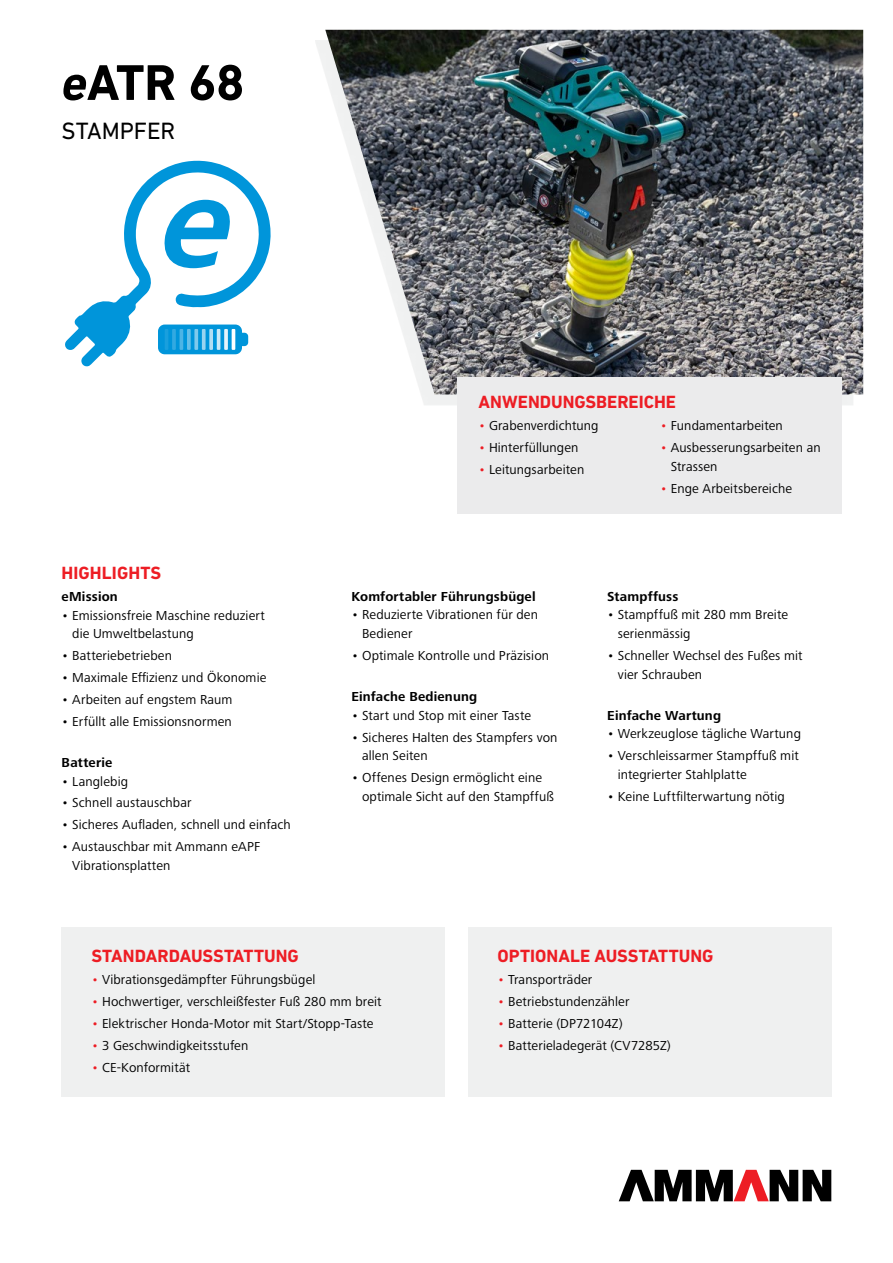
<style>
.page{position:relative;width:893px;height:1263px;background:#fff}
.page>*{position:absolute;margin:0;border:0;box-sizing:border-box;transform-origin:0 0}
.t1{font:700 51px "DIN Next LT Pro";color:#000}
.t2{font:24px "DIN Next LT Pro";letter-spacing:-.005em;color:#000}
.t3{font:700 18px "DIN Next LT Pro";color:#ed1d24}
.t4{font:13.5px/18.8px "Frutiger Next LTW1 G";letter-spacing:.01em;color:#000}
.t5{font:700 13.5px "Frutiger Next LTW1 G";letter-spacing:.015em;color:#000}
.s1{font-style:italic}
.s2{color:#ed1d24}
</style>
<div class="page">
<div style="left:315px;top:40px;width:538px;height:366px;background:#707575;opacity:.1"></div>
<img style="left:325px;top:30px;width:538px;height:364px">
<svg style="left:65px;top:160px;width:206px;height:207px"></svg>
<svg style="left:619px;top:1170px;width:212px;height:31px"></svg>
<div style="left:457px;top:377px;width:385px;height:137px;background:#ebebec"></div>
<div style="left:62px;top:927px;width:383px;height:170px;background:#eff0f0"></div>
<div style="left:468px;top:927px;width:363px;height:170px;background:#eff0f0"></div>
<h1 class="t1" style="left:62px;top:53px;width:184px"><span class="s1">e</span>ATR 68</h1>
<h2 class="t2" style="left:62px;top:117px;width:115px">STAMPFER</h2>
<h3 class="t3" style="left:62px;top:562px;width:101px">HIGHLIGHTS</h3>
<p class="t5" style="left:62px;top:589px;width:58px">eMission</p>
<p class="t4" style="left:72px;top:606px;width:194px;text-indent:-11px">• Emissionsfreie Maschine reduziert die Umweltbelastung</p>
<p class="t4" style="left:62px;top:647px;width:112px">• Batteriebetrieben</p>
<p class="t4" style="left:62px;top:669px;width:206px">• Maximale Effizienz und Ökonomie</p>
<p class="t4" style="left:62px;top:691px;width:172px">• Arbeiten auf engstem Raum</p>
<p class="t4" style="left:62px;top:713px;width:172px">• Erfüllt alle Emissionsnormen</p>
<p class="t5" style="left:62px;top:754px;width:52px">Batterie</p>
<p class="t4" style="left:62px;top:772px;width:68px">• Langlebig</p>
<p class="t4" style="left:62px;top:794px;width:131px">• Schnell austauschbar</p>
<p class="t4" style="left:62px;top:816px;width:231px">• Sicheres Aufladen, schnell und einfach</p>
<p class="t4" style="left:72px;top:838px;width:189px;text-indent:-11px">• Austauschbar mit Ammann eAPF<br>Vibrationsplatten</p>
<h3 class="t3" style="left:478px;top:391px;width:199px">ANWENDUNGSBEREICHE</h3>
<p class="t4" style="left:478px;top:416px;width:122px"><span class="s2">•</span> Grabenverdichtung</p>
<p class="t4" style="left:478px;top:438px;width:102px"><span class="s2">•</span> Hinterfüllungen</p>
<p class="t4" style="left:478px;top:460px;width:107px"><span class="s2">•</span> Leitungsarbeiten</p>
<p class="t4" style="left:660px;top:416px;width:124px"><span class="s2">•</span> Fundamentarbeiten</p>
<p class="t4" style="left:671px;top:438px;width:151px;text-indent:-11px"><span class="s2">•</span> Ausbesserungsarbeiten an<br>Strassen</p>
<p class="t4" style="left:660px;top:479px;width:133px"><span class="s2">•</span> Enge Arbeitsbereiche</p>
<p class="t5" style="left:351px;top:588px;width:186px">Komfortabler Führungsbügel</p>
<p class="t4" style="left:362px;top:606px;width:177px;text-indent:-11px">• Reduzierte Vibrationen für den<br>Bediener</p>
<p class="t4" style="left:351px;top:647px;width:199px">• Optimale Kontrolle und Präzision</p>
<p class="t5" style="left:351px;top:689px;width:127px">Einfache Bedienung</p>
<p class="t4" style="left:351px;top:706px;width:181px">• Start und Stop mit einer Taste</p>
<p class="t4" style="left:362px;top:728px;width:197px;text-indent:-11px">• Sicheres Halten des Stampfers von allen Seiten</p>
<p class="t4" style="left:362px;top:769px;width:193px;text-indent:-11px">• Offenes Design ermöglicht eine optimale Sicht auf den Stampffuß</p>
<p class="t5" style="left:607px;top:588px;width:73px">Stampffuss</p>
<p class="t4" style="left:618px;top:606px;width:172px;text-indent:-11px">• Stampffuß mit 280 mm Breite serienmässig</p>
<p class="t4" style="left:618px;top:647px;width:186px;text-indent:-11px">• Schneller Wechsel des Fußes mit vier Schrauben</p>
<p class="t5" style="left:607px;top:707px;width:115px">Einfache Wartung</p>
<p class="t4" style="left:607px;top:725px;width:195px">• Werkzeuglose tägliche Wartung</p>
<p class="t4" style="left:618px;top:747px;width:182px;text-indent:-11px">• Verschleissarmer Stampffuß mit integrierter Stahlplatte</p>
<p class="t4" style="left:607px;top:787px;width:179px">• Keine Luftfilterwartung nötig</p>
<h3 class="t3" style="left:91px;top:945px;width:209px">STANDARDAUSSTATTUNG</h3>
<p class="t4" style="left:91px;top:971px;width:226px"><span class="s2">•</span> Vibrationsgedämpfter Führungsbügel</p>
<p class="t4" style="left:91px;top:993px;width:292px"><span class="s2">•</span> Hochwertiger, verschleißfester Fuß 280 mm breit</p>
<p class="t4" style="left:91px;top:1014px;width:284px"><span class="s2">•</span> Elektrischer Honda-Motor mit Start/Stopp-Taste</p>
<p class="t4" style="left:91px;top:1036px;width:158px"><span class="s2">•</span> 3 Geschwindigkeitsstufen</p>
<p class="t4" style="left:91px;top:1058px;width:100px"><span class="s2">•</span> CE-Konformität</p>
<h3 class="t3" style="left:497px;top:945px;width:218px">OPTIONALE AUSSTATTUNG</h3>
<p class="t4" style="left:497px;top:971px;width:96px"><span class="s2">•</span> Transporträder</p>
<p class="t4" style="left:497px;top:993px;width:133px"><span class="s2">•</span> Betriebstundenzähler</p>
<p class="t4" style="left:497px;top:1014px;width:127px"><span class="s2">•</span> Batterie (DP72104Z)</p>
<p class="t4" style="left:497px;top:1036px;width:175px"><span class="s2">•</span> Batterieladegerät (CV7285Z)</p>
</div>
